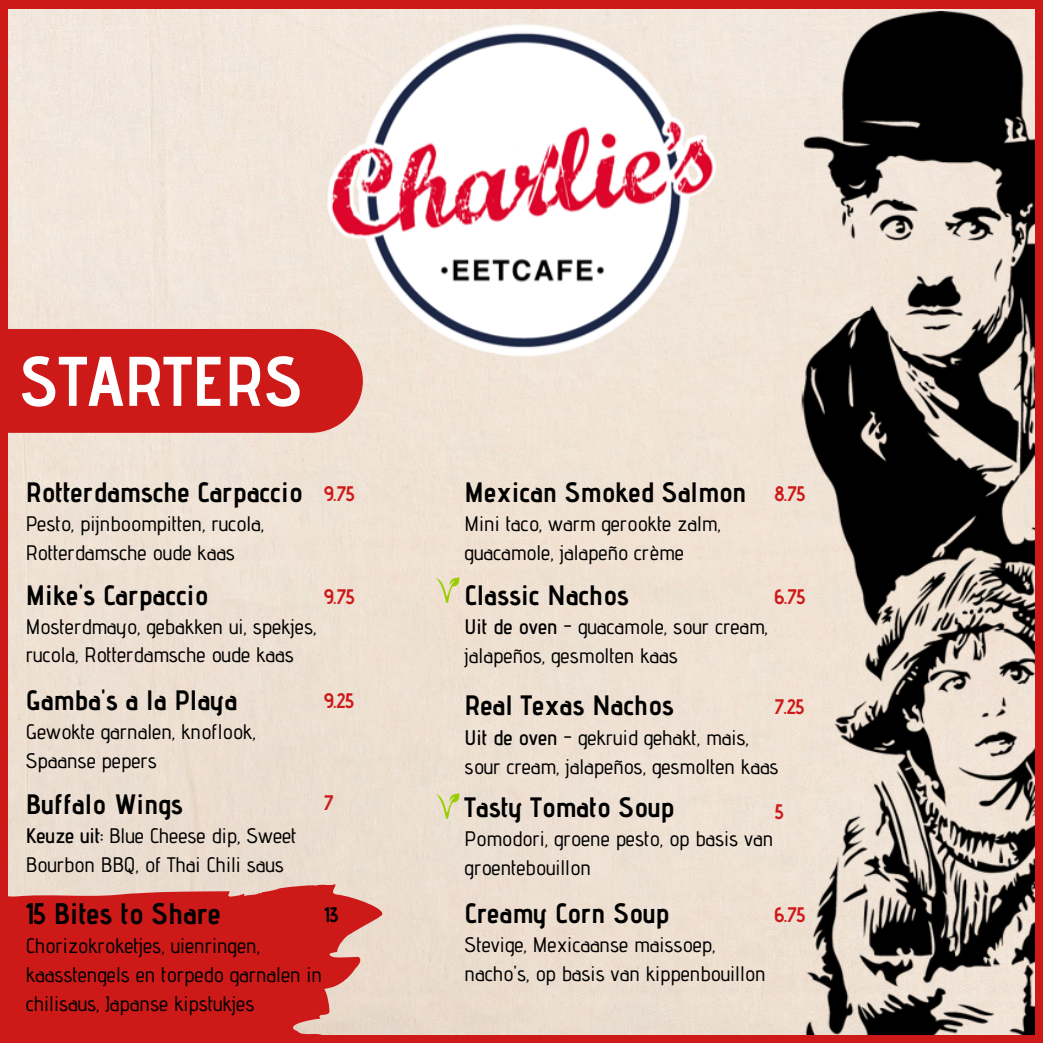
<style>
.page{position:relative;width:1043px;height:1043px;background:#fff}
.page>*{position:absolute;margin:0;border:0;box-sizing:border-box;transform-origin:0 0}
.t1{font:700 70px "Advent Pro";color:#fff}
.t2{font:700 29.75px "Advent Pro";color:#000}
.t3{font:700 28px "Advent Pro";color:#000}
.t4{font:500 21px/28.9px "Advent Pro";color:#000}
.t5{font:700 21px "Advent Pro";color:#ce1919}
.t6{font:700 21px "Advent Pro";color:#000}
.s1{font-weight:600}
</style>
<div class="page">
<img style="left:8px;top:8px;width:1026px;height:1027px">
<img style="left:787px;top:12px;width:247px;height:1023px">
<div style="left:8px;top:329px;width:134px;height:103px;background:#ce1919"></div>
<div style="left:0;top:0;width:1042px;height:8px;background:#ce1919"></div>
<svg style="left:8px;top:882px;width:402px;height:153px;background:#d44441"></svg>
<div style="left:0;top:1035px;width:1042px;height:7px;background:#ce1919"></div>
<div style="left:1034px;top:0;width:8px;height:1042px;background:#ce1919"></div>
<div style="left:0;top:0;width:8px;height:1035px;background:#ce1919"></div>
<img style="left:142px;top:8px;width:758px;height:451px">
<div style="left:416px;top:774px;width:63px;height:63px;background:#ecdfd1"></div>
<div style="left:416px;top:558px;width:63px;height:63px;background:#efe0d1"></div>
<h1 class="t1" style="left:19px;top:338px;width:285px">STARTERS</h1>
<h3 class="t3" style="left:26px;top:474px;width:278px">Rotterdamsche Carpaccio</h3>
<p class="t4" style="left:26px;top:509px;width:240px">Pesto, pijnboompitten, rucola,<br>Rotterdamsche oude kaas</p>
<p class="t5" style="left:324px;top:480px;width:32px">9.75</p>
<h3 class="t3" style="left:26px;top:577px;width:184px">Mike's Carpaccio</h3>
<p class="t4" style="left:26px;top:611px;width:292px">Mosterdmayo, gebakken ui, spekjes, rucola, Rotterdamsche oude kaas</p>
<h3 class="t3" style="left:26px;top:682px;width:213px">Gamba's a la Playa</h3>
<p class="t4" style="left:26px;top:716px;width:231px">Gewokte garnalen, knoflook,<br>Spaanse pepers</p>
<h3 class="t3" style="left:26px;top:786px;width:159px">Buffalo Wings</h3>
<p class="t4" style="left:26px;top:820px;width:272px"><span class="s1">Keuze uit:</span> Blue Cheese dip, Sweet<br>Bourbon BBQ, of Thai Chili saus</p>
<h2 class="t2" style="left:26px;top:895px;width:197px">15 Bites to Share</h2>
<p class="t4" style="left:26px;top:930px;width:298px">Chorizokroketjes, uienringen, kaasstengels en torpedo garnalen in chilisaus, Japanse kipstukjes</p>
<p class="t5" style="left:324px;top:584px;width:32px">9.75</p>
<p class="t5" style="left:324px;top:687px;width:31px">9.25</p>
<p class="t5" style="left:324px;top:789px;width:11px">7</p>
<p class="t6" style="left:324px;top:901px;width:15px">13</p>
<h3 class="t3" style="left:464px;top:474px;width:283px">Mexican Smoked Salmon</h3>
<p class="t4" style="left:464px;top:509px;width:258px">Mini taco, warm gerookte zalm, guacamole, jalapeño crème</p>
<p class="t5" style="left:774px;top:480px;width:32px">8.75</p>
<h3 class="t3" style="left:464px;top:577px;width:166px">Classic Nachos</h3>
<p class="t4" style="left:464px;top:611px;width:305px"><span class="s1">Uit de oven</span> - guacamole, sour cream, jalapeños, gesmolten kaas</p>
<h3 class="t3" style="left:464px;top:688px;width:211px">Real Texas Nachos</h3>
<p class="t4" style="left:464px;top:722px;width:315px"><span class="s1">Uit de oven</span> - gekruid gehakt, mais, sour cream, jalapeños, gesmolten kaas</p>
<h3 class="t3" style="left:464px;top:789px;width:211px">Tasty Tomato Soup</h3>
<p class="t4" style="left:464px;top:824px;width:310px">Pomodori, groene pesto, op basis van groentebouillon</p>
<h3 class="t3" style="left:464px;top:895px;width:206px">Creamy Corn Soup</h3>
<p class="t4" style="left:464px;top:929px;width:302px">Stevige, Mexicaanse maissoep, nacho's, op basis van kippenbouillon</p>
<p class="t5" style="left:774px;top:584px;width:32px">6.75</p>
<p class="t5" style="left:774px;top:694px;width:31px">7.25</p>
<p class="t5" style="left:774px;top:798px;width:10px">5</p>
<p class="t5" style="left:774px;top:901px;width:32px">6.75</p>
</div>
